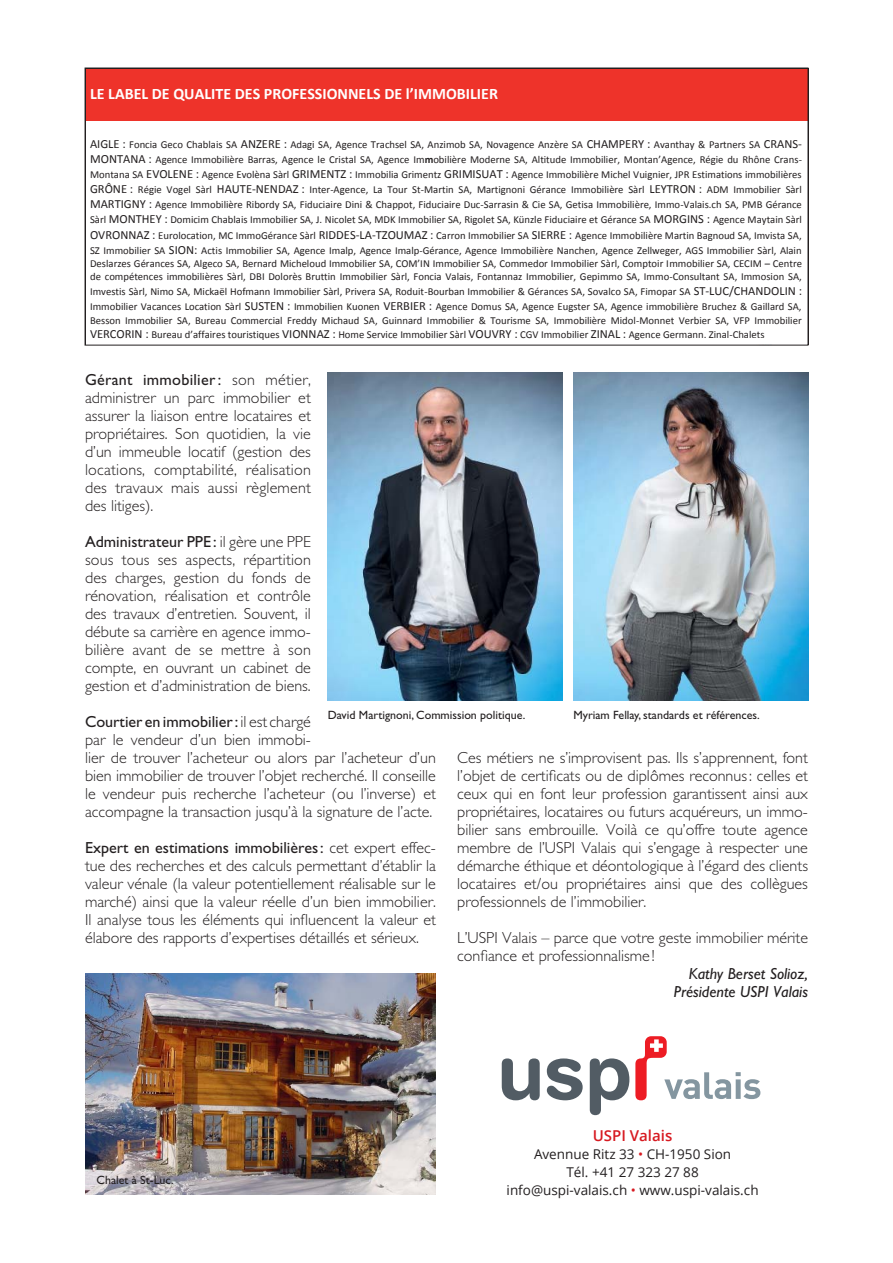
<style>
.page{position:relative;width:893px;height:1263px;background:#fff}
.page>*{position:absolute;margin:0;border:0;box-sizing:border-box;transform-origin:0 0}
.t1{font:300 16.05px/18px "Gill Sans";color:#231f20;text-align:justify}
.t2{font:700 16.05px "Calibri";color:#fff}
.t3{font:italic 16.05px/18px "Gill Sans";color:#231f20;text-align:right}
.t4{font:600 15px "Open Sans";color:#d71920}
.t5{font:13.5px/18px "Open Sans";color:#231f20;text-align:center}
.t6{font:12px "Gill Sans";color:#231f20}
.t7{font:10.65px/15.1px "Calibri";color:#231f20}
.s1{font-size:12.45px}
.s2{font-weight:700}
.s3{font-weight:400}
.s4{color:#d71920}
</style>
<div class="page">
<img style="left:85px;top:974px;width:351px;height:221px">
<svg style="left:502px;top:1058px;width:38px;height:42px"></svg>
<svg style="left:547px;top:1058px;width:36px;height:42px"></svg>
<svg style="left:590px;top:1058px;width:39px;height:57px"></svg>
<svg style="left:635px;top:1036px;width:125px;height:64px"></svg>
<div style="left:90px;top:68px;width:713px;height:16px;background:#ee332a"></div>
<div style="left:90px;top:84px;width:713px;height:19px;background:#ee332a"></div>
<div style="left:90px;top:103px;width:713px;height:17px;background:#ee332a"></div>
<hr style="left:808px;top:68px;width:1px;height:52px;background:#231f20">
<hr style="left:808px;top:120px;width:1px;height:225px;background:#231f20">
<img style="left:328px;top:373px;width:234px;height:327px">
<img style="left:573px;top:373px;width:235px;height:327px">
<h1 class="t2" style="left:90px;top:87px;width:409px">LE LABEL DE QUALITE DES PROFESSIONNELS DE l’IMMOBILIER</h1>
<p class="t7" style="left:90px;top:137px;width:713px;text-align:justify"><span class="s1">AIGLE :</span> Foncia Geco Chablais SA <span class="s1">ANZERE :</span> Adagi SA, Agence Trachsel SA, Anzimob SA, Novagence Anzère SA <span class="s1">CHAMPERY :</span> Avanthay &amp; Partners SA <span class="s1">CRANS-MONTANA :</span> Agence Immobilière Barras, Agence le Cristal SA, Agence Im<span class="s2">m</span>obilière Moderne SA, Altitude Immobilier, Montan’Agence, Régie du Rhône Crans-Montana SA <span class="s1">EVOLENE :</span> Agence Evolèna Sàrl <span class="s1">GRIMENTZ :</span> Immobilia Grimentz <span class="s1">GRIMISUAT :</span> Agence Immobilière Michel Vuignier, JPR Estimations immobilières <span class="s1">GRÔNE :</span> Régie Vogel Sàrl <span class="s1">HAUTE-NENDAZ :</span> Inter-Agence, La Tour St-Martin SA, Martignoni Gérance Immobilière Sàrl <span class="s1">LEYTRON :</span> ADM Immobilier Sàrl <span class="s1">MARTIGNY :</span> Agence Immobilière Ribordy SA, Fiduciaire Dini &amp; Chappot, Fiduciaire Duc-Sarrasin &amp; Cie SA, Getisa Immobilière, Immo-Valais.ch SA, PMB Gérance Sàrl <span class="s1">MONTHEY :</span> Domicim Chablais Immobilier SA, J. Nicolet SA, MDK Immobilier SA, Rigolet SA, Künzle Fiduciaire et Gérance SA <span class="s1">MORGINS :</span> Agence Maytain Sàrl <span class="s1">OVRONNAZ :</span> Eurolocation, MC ImmoGérance Sàrl <span class="s1">RIDDES-LA-TZOUMAZ :</span> Carron Immobilier SA <span class="s1">SIERRE :</span> Agence Immobilière Martin Bagnoud SA, Imvista SA, SZ Immobilier SA <span class="s1">SION:</span> Actis Immobilier SA, Agence Imalp, Agence Imalp-Gérance, Agence Immobilière Nanchen, Agence Zellweger, AGS Immobilier Sàrl, Alain</p>
<p class="t7" style="left:90px;top:258px;width:713px;line-height:13px">Deslarzes Gérances SA, Algeco SA, Bernard Micheloud Immobilier SA, COM’IN Immobilier SA, Commedor Immobilier Sàrl, Comptoir Immobilier SA, CECIM – Centre de compétences immobilières Sàrl, DBI Dolorès Bruttin Immobilier Sàrl, Foncia Valais, Fontannaz Immobilier, Gepimmo SA, Immo-Consultant SA, Immosion SA,</p>
<p class="t7" style="left:90px;top:285px;width:713px">Imvestis Sàrl, Nimo SA, Mickaël Hofmann Immobilier Sàrl, Privera SA, Roduit-Bourban Immobilier &amp; Gérances SA, Sovalco SA, Fimopar SA <span class="s1">ST-LUC/CHANDOLIN :<br></span>Immobilier Vacances Location Sàrl <span class="s1">SUSTEN :</span> Immobilien Kuonen <span class="s1">VERBIER :</span> Agence Domus SA, Agence Eugster SA, Agence immobilière Bruchez &amp; Gaillard SA,</p>
<p class="t7" style="left:90px;top:314px;width:713px;line-height:14.7px">Besson Immobilier SA, Bureau Commercial Freddy Michaud SA, Guinnard Immobilier &amp; Tourisme SA, Immobilière Midol-Monnet Verbier SA, VFP Immobilier<br><span class="s1">VERCORIN :</span> Bureau d’affaires touristiques <span class="s1">VIONNAZ :</span> Home Service Immobilier Sàrl <span class="s1">VOUVRY :</span> CGV Immobilier <span class="s1">ZINAL :</span> Agence Germann, Zinal-Chalets</p>
<p class="t1" style="left:85px;top:372px;width:227px"><span class="s3">Gérant immobilier :</span> son métier, administrer un parc immobilier et assurer la liaison entre locataires et propriétaires. Son quotidien, la vie d’un immeuble locatif (gestion des locations, comptabilité, réalisation des travaux mais aussi règlement des litiges).</p>
<p class="t1" style="left:85px;top:534px;width:227px"><span class="s3">Administrateur PPE :</span> il gère une PPE sous tous ses aspects, répartition des charges, gestion du fonds de rénovation, réalisation et contrôle des travaux d’entretien. Souvent, il débute sa carrière en agence immo&shy;bilière avant de se mettre à son compte, en ouvrant un cabinet de gestion et d’administration de biens.</p>
<p class="t1" style="left:85px;top:714px;width:352px;text-align:left"><span class="s3">Courtier en immobilier :</span> il est chargé<br>par le vendeur d’un bien immobi-<br>lier de trouver l’acheteur ou alors par l’acheteur d’un bien immobilier de trouver l’objet recherché. Il conseille le vendeur puis recherche l’acheteur (ou l’inverse) et accompagne la transaction jusqu’à la signature de l’acte.</p>
<p class="t1" style="left:85px;top:840px;width:352px"><span class="s3">Expert en estimations immobilières :</span> cet expert effec&shy;tue des recherches et des calculs permettant d’établir la valeur vénale (la valeur potentiellement réalisable sur le marché) ainsi que la valeur réelle d’un bien immobilier.<br>Il analyse tous les éléments qui influencent la valeur et élabore des rapports d’expertises détaillés et sérieux.</p>
<p class="t6" style="left:573px;top:711px;width:188px">Myriam Fellay, standards et références.</p>
<p class="t6" style="left:328px;top:711px;width:199px">David Martignoni, Commission politique.</p>
<p class="t1" style="left:457px;top:750px;width:352px">Ces métiers ne s’improvisent pas. Ils s’apprennent, font l’objet de certificats ou de diplômes reconnus : celles et ceux qui en font leur profession garantissent ainsi aux propriétaires, locataires ou futurs acquéreurs, un immo&shy;bilier sans embrouille. Voilà ce qu’offre toute agence membre de l’USPI Valais qui s’engage à respecter une démarche éthique et déontologique à l’égard des clients locataires et/ou propriétaires ainsi que des collègues professionnels de l’immobilier.</p>
<h1 class="t1" style="left:457px;top:930px;width:352px">L’USPI Valais – parce que votre geste immobilier mérite confiance et professionnalisme !</h1>
<h1 class="t3" style="left:674px;top:966px;width:136px">Kathy Berset Solioz,<br>Présidente USPI Valais</h1>
<p class="t6" style="left:96px;top:1175px;width:79px">Chalet à St-Luc.</p>
<h2 class="t4" style="left:593px;top:1124px;width:81px">USPI Valais</h2>
<p class="t5" style="left:506px;top:1144px;width:253px">Avennue Ritz 33 <span class="s4">•</span> CH-1950 Sion<br>Tél. +41 27 323 27 88 info@uspi-valais.ch <span class="s4">•</span> www.uspi-valais.ch</p>
</div>
